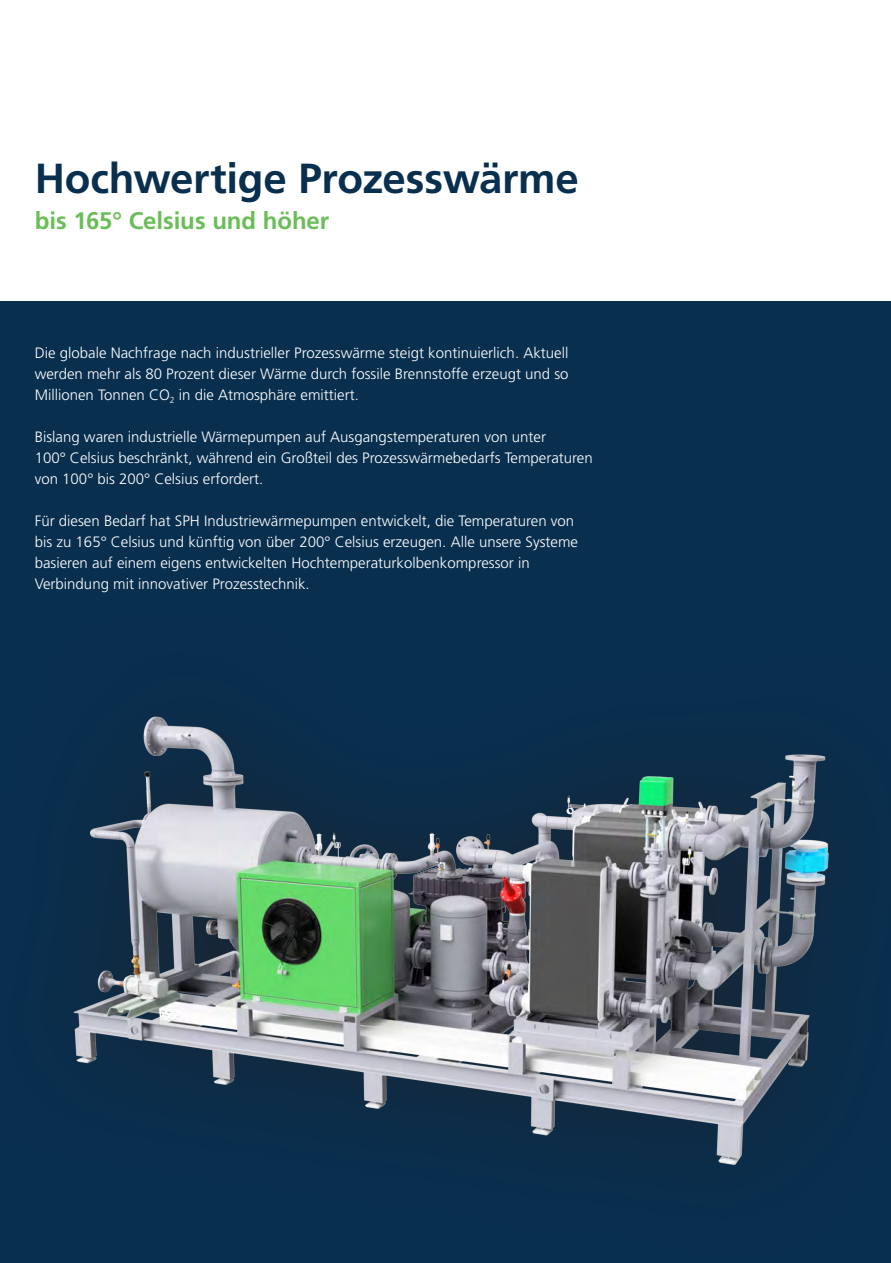
<style>
.page{position:relative;width:891px;height:1263px;background:#fff}
.page>*{position:absolute;margin:0;border:0;box-sizing:border-box;transform-origin:0 0}
.t1{font:700 42px "Frutiger LT Std";letter-spacing:-.005em;color:#092f4f}
.t2{font:700 24px "Frutiger LT Std";letter-spacing:-.005em;color:#69be58}
.t3{font:300 15px/21px "Frutiger LT Std";color:#fff}
</style>
<div class="page">
<div style="left:0;top:301px;width:890px;height:962px;background:#092f4f"></div>
<img style="left:73px;top:716px;width:756px;height:449px">
<h1 class="t1" style="left:35px;top:154px;width:545px">Hochwertige Prozesswärme</h1>
<h2 class="t2" style="left:35px;top:207px;width:296px">bis 165° Celsius und höher</h2>
<p class="t3" style="left:35px;top:342px;width:535px;text-align:justify">Die globale Nachfrage nach industrieller Prozesswärme steigt kontinuierlich. Aktuell werden mehr als 80 Prozent dieser Wärme durch fossile Brennstoffe erzeugt und so Millionen Tonnen CO<sub>2</sub> in die Atmosphäre emittiert.</p>
<p class="t3" style="left:35px;top:427px;width:559px">Bislang waren industrielle Wärmepumpen auf Ausgangstemperaturen von unter<br>100° Celsius beschränkt, während ein Großteil des Prozesswärmebedarfs Temperaturen von 100° bis 200° Celsius erfordert.</p>
<p class="t3" style="left:35px;top:511px;width:544px">Für diesen Bedarf hat SPH Industriewärmepumpen entwickelt, die Temperaturen von bis zu 165° Celsius und künftig von über 200° Celsius erzeugen. Alle unsere Systeme basieren auf einem eigens entwickelten Hochtemperaturkolbenkompressor in Verbindung mit innovativer Prozesstechnik.</p>
</div>
